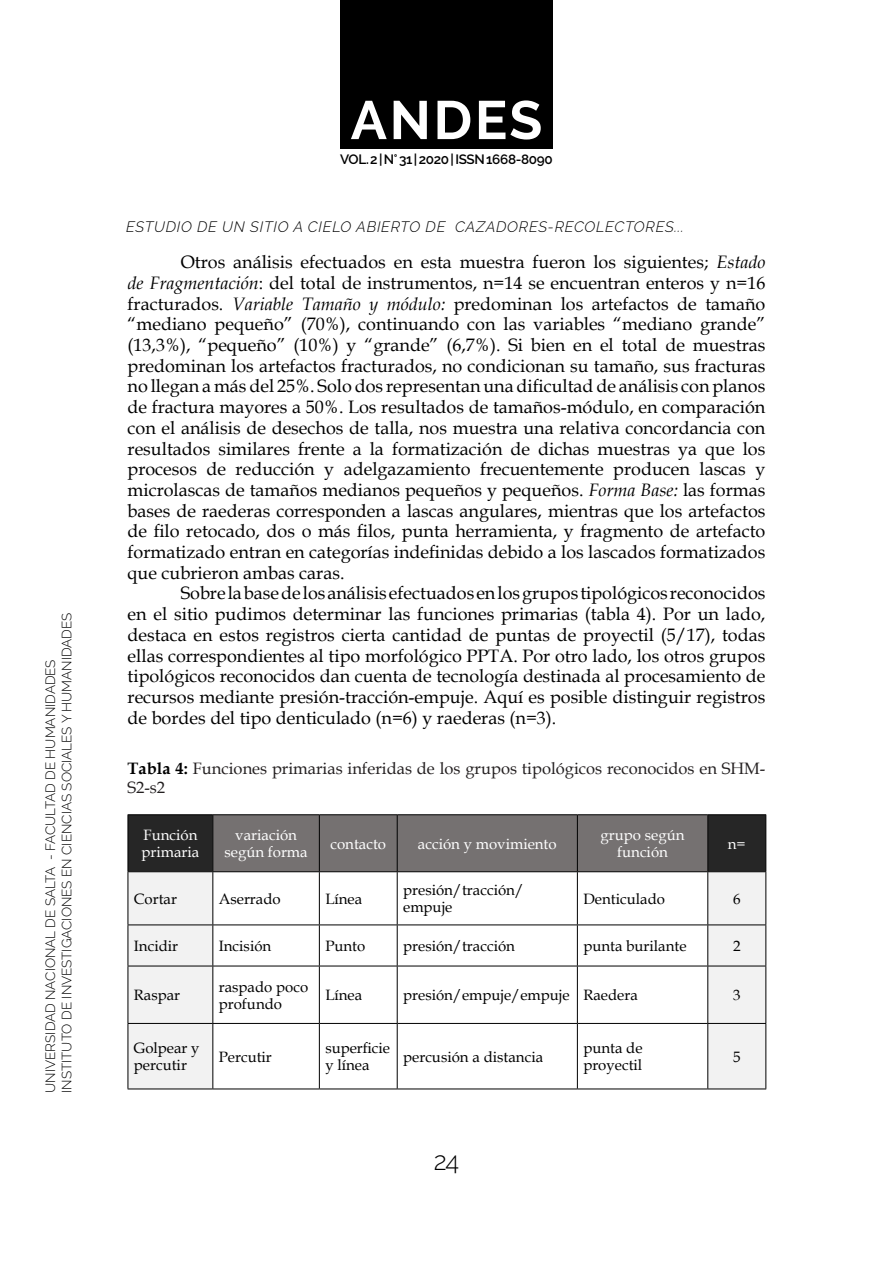
<style>
.page{position:relative;width:893px;height:1263px;background:#fff}
.page>*{position:absolute;margin:0;border:0;box-sizing:border-box;transform-origin:0 0}
.t1{font:700 54px "Raleway";letter-spacing:.05em;color:#fff}
.t2{font:300 25.5px "Raleway";color:#000}
.t3{font:18px/20.7px "Book Antiqua";color:#000;text-align:justify}
.t4{font:16.5px/18.9px "Book Antiqua";color:#231f20}
.t5{font:15px/17.2px "Book Antiqua";color:#000}
.t6{font:15px/17.2px "Book Antiqua";color:#fff;text-align:center}
.t7{font:italic 300 15px "Raleway";letter-spacing:.05em;color:#000}
.t8{font:300 13.5px/16.2px "Raleway";color:#000}
.t9{font:600 13.5px "Raleway";letter-spacing:-.025em;color:#000}
.s1{font-style:italic}
.s2{font-weight:700;color:#000}
</style>
<div class="page">
<div style="left:340px;top:0;width:213px;height:149px;background:#000"></div>
<svg style="left:129px;top:815px;width:636px;height:56px;background:#625f5f"></svg>
<svg style="left:129px;top:872px;width:636px;height:216px"></svg>
<hr style="left:128px;top:815px;width:1px;height:56px;background:#000">
<hr style="left:128px;top:872px;width:1px;height:52px;background:#000">
<hr style="left:128px;top:814px;width:85px;height:1px;background:#000">
<hr style="left:213px;top:814px;width:106px;height:1px;background:#000">
<hr style="left:319px;top:814px;width:78px;height:1px;background:#000">
<hr style="left:397px;top:814px;width:180px;height:1px;background:#000">
<hr style="left:577px;top:814px;width:131px;height:1px;background:#000">
<hr style="left:708px;top:814px;width:58px;height:1px;background:#000">
<hr style="left:128px;top:925px;width:1px;height:41px;background:#000">
<hr style="left:128px;top:966px;width:1px;height:57px;background:#000">
<hr style="left:128px;top:1024px;width:1px;height:64px;background:#000">
<hr style="left:128px;top:871px;width:85px;height:1px;background:#000">
<hr style="left:213px;top:871px;width:106px;height:1px;background:#000">
<hr style="left:319px;top:871px;width:78px;height:1px;background:#000">
<hr style="left:397px;top:871px;width:180px;height:1px;background:#000">
<hr style="left:577px;top:871px;width:131px;height:1px;background:#000">
<hr style="left:708px;top:871px;width:58px;height:1px;background:#000">
<hr style="left:128px;top:924px;width:85px;height:1px;background:#000">
<hr style="left:213px;top:924px;width:106px;height:1px;background:#000">
<hr style="left:319px;top:924px;width:78px;height:1px;background:#000">
<hr style="left:397px;top:924px;width:180px;height:1px;background:#000">
<hr style="left:577px;top:924px;width:131px;height:1px;background:#000">
<hr style="left:708px;top:924px;width:58px;height:1px;background:#000">
<hr style="left:128px;top:966px;width:85px;height:1px;background:#000">
<hr style="left:213px;top:966px;width:106px;height:1px;background:#000">
<hr style="left:319px;top:966px;width:78px;height:1px;background:#000">
<hr style="left:397px;top:966px;width:180px;height:1px;background:#000">
<hr style="left:577px;top:966px;width:131px;height:1px;background:#000">
<hr style="left:708px;top:966px;width:58px;height:1px;background:#000">
<hr style="left:128px;top:1023px;width:85px;height:1px;background:#000">
<hr style="left:213px;top:1023px;width:106px;height:1px;background:#000">
<hr style="left:319px;top:1023px;width:78px;height:1px;background:#000">
<hr style="left:397px;top:1023px;width:180px;height:1px;background:#000">
<hr style="left:577px;top:1023px;width:131px;height:1px;background:#000">
<hr style="left:708px;top:1023px;width:58px;height:1px;background:#000">
<hr style="left:128px;top:1088px;width:85px;height:1px;background:#000">
<hr style="left:213px;top:1088px;width:106px;height:1px;background:#000">
<hr style="left:319px;top:1088px;width:78px;height:1px;background:#000">
<hr style="left:397px;top:1088px;width:180px;height:1px;background:#000">
<hr style="left:577px;top:1088px;width:131px;height:1px;background:#000">
<hr style="left:708px;top:1088px;width:58px;height:1px;background:#000">
<hr style="left:212px;top:815px;width:1px;height:56px;background:#000">
<hr style="left:319px;top:815px;width:1px;height:56px;background:#000">
<hr style="left:397px;top:815px;width:1px;height:56px;background:#000">
<hr style="left:577px;top:815px;width:1px;height:56px;background:#000">
<hr style="left:707px;top:815px;width:1px;height:56px;background:#000">
<hr style="left:765px;top:815px;width:1px;height:56px;background:#000">
<hr style="left:212px;top:872px;width:1px;height:52px;background:#000">
<hr style="left:319px;top:872px;width:1px;height:52px;background:#000">
<hr style="left:397px;top:872px;width:1px;height:52px;background:#000">
<hr style="left:577px;top:872px;width:1px;height:52px;background:#000">
<hr style="left:707px;top:872px;width:1px;height:52px;background:#000">
<hr style="left:765px;top:872px;width:1px;height:52px;background:#000">
<hr style="left:212px;top:925px;width:1px;height:41px;background:#000">
<hr style="left:319px;top:925px;width:1px;height:41px;background:#000">
<hr style="left:397px;top:925px;width:1px;height:41px;background:#000">
<hr style="left:577px;top:925px;width:1px;height:41px;background:#000">
<hr style="left:707px;top:925px;width:1px;height:41px;background:#000">
<hr style="left:765px;top:925px;width:1px;height:41px;background:#000">
<hr style="left:212px;top:966px;width:1px;height:57px;background:#000">
<hr style="left:319px;top:966px;width:1px;height:57px;background:#000">
<hr style="left:397px;top:966px;width:1px;height:57px;background:#000">
<hr style="left:577px;top:966px;width:1px;height:57px;background:#000">
<hr style="left:707px;top:966px;width:1px;height:57px;background:#000">
<hr style="left:765px;top:966px;width:1px;height:57px;background:#000">
<hr style="left:212px;top:1024px;width:1px;height:64px;background:#000">
<hr style="left:319px;top:1024px;width:1px;height:64px;background:#000">
<hr style="left:397px;top:1024px;width:1px;height:64px;background:#000">
<hr style="left:577px;top:1024px;width:1px;height:64px;background:#000">
<hr style="left:707px;top:1024px;width:1px;height:64px;background:#000">
<hr style="left:765px;top:1024px;width:1px;height:64px;background:#000">
<p class="t8" style="left:42px;top:1093px;width:482px;rotate:-90deg">UNIVERSIDAD NACIONAL DE SALTA - FACULTAD DE HUMANIDADES<br>INSTITUTO DE INVESTIGACIONES EN CIENCIAS SOCIALES Y HUMANIDADES</p>
<h1 class="t1" style="left:351px;top:89px;width:193px">ANDES</h1>
<p class="t9" style="left:340px;top:152px;width:214px">VOL. 2 | N° 31 | 2020 | ISSN 1668-8090</p>
<p class="t7" style="left:126px;top:218px;width:559px">ESTUDIO DE UN SITIO A CIELO ABIERTO DE CAZADORES-RECOLECTORES...</p>
<p class="t3" style="left:128px;top:251px;width:639px;text-indent:53px">Otros análisis efectuados en esta muestra fueron los siguientes; <span class="s1">Estado de Fragmentación</span>: del total de instrumentos, n=14 se encuentran enteros y n=16 fracturados. <span class="s1">Variable Tamaño y módulo:</span> predominan los artefactos de tamaño “mediano pequeño” (70%), continuando con las variables “mediano grande” (13,3%), “pequeño” (10%) y “grande” (6,7%). Si bien en el total de muestras predominan los artefactos fracturados, no condicionan su tamaño, sus fracturas no llegan a más del 25%. Solo dos representan una dificultad de análisis con planos de fractura mayores a 50%. Los resultados de tamaños-módulo, en comparación con el análisis de desechos de talla, nos muestra una relativa concordancia con resultados similares frente a la formatización de dichas muestras ya que los procesos de reducción y adelgazamiento frecuentemente producen lascas y microlascas de tamaños medianos pequeños y pequeños. <span class="s1">Forma Base:</span> las formas bases de raederas corresponden a lascas angulares, mientras que los artefactos de filo retocado, dos o más filos, punta herramienta, y fragmento de artefacto formatizado entran en categorías indefinidas debido a los lascados formatizados que cubrieron ambas caras.</p>
<p class="t3" style="left:128px;top:583px;width:639px;text-indent:53px">Sobre la base de los análisis efectuados en los grupos tipológicos reconocidos en el sitio pudimos determinar las funciones primarias (tabla 4). Por un lado, destaca en estos registros cierta cantidad de puntas de proyectil (5/17), todas ellas correspondientes al tipo morfológico PPTA. Por otro lado, los otros grupos tipológicos reconocidos dan cuenta de tecnología destinada al procesamiento de recursos mediante presión-tracción-empuje. Aquí es posible distinguir registros de bordes del tipo denticulado (n=6) y raederas (n=3).</p>
<p class="t4" style="left:128px;top:759px;width:639px"><span class="s2">Tabla 4:</span> Funciones primarias inferidas de los grupos tipológicos reconocidos en SHM-<br>S2-s2</p>
<p class="t6" style="left:141px;top:826px;width:59px;text-align:left">Función primaria</p>
<p class="t6" style="left:224px;top:826px;width:85px">variación según forma</p>
<p class="t6" style="left:330px;top:835px;width:57px">contacto</p>
<p class="t6" style="left:418px;top:835px;width:140px">acción y movimiento</p>
<p class="t6" style="left:601px;top:826px;width:85px">grupo según función</p>
<p class="t6" style="left:728px;top:835px;width:19px">n=</p>
<p class="t5" style="left:134px;top:890px;width:45px">Cortar</p>
<p class="t5" style="left:219px;top:890px;width:63px">Aserrado</p>
<p class="t5" style="left:325px;top:890px;width:38px">Línea</p>
<p class="t5" style="left:403px;top:881px;width:122px">presión/tracción/ empuje</p>
<p class="t5" style="left:583px;top:890px;width:83px">Denticulado</p>
<p class="t5" style="left:733px;top:890px;width:9px">6</p>
<p class="t5" style="left:134px;top:937px;width:46px">Incidir</p>
<p class="t5" style="left:219px;top:937px;width:54px">Incisión</p>
<p class="t5" style="left:325px;top:937px;width:41px">Punto</p>
<p class="t5" style="left:403px;top:937px;width:113px">presión/tracción</p>
<p class="t5" style="left:583px;top:937px;width:105px">punta burilante</p>
<p class="t5" style="left:733px;top:937px;width:9px">2</p>
<p class="t5" style="left:134px;top:986px;width:48px">Raspar</p>
<p class="t5" style="left:219px;top:977px;width:91px">raspado poco profundo</p>
<p class="t5" style="left:325px;top:986px;width:38px">Línea</p>
<p class="t5" style="left:403px;top:986px;width:236px">presión/empuje/empuje Raedera</p>
<p class="t5" style="left:733px;top:986px;width:9px">3</p>
<p class="t5" style="left:134px;top:1039px;width:67px">Golpear y percutir</p>
<p class="t5" style="left:219px;top:1047px;width:55px">Percutir</p>
<p class="t5" style="left:325px;top:1039px;width:66px">superficie y línea</p>
<p class="t5" style="left:403px;top:1047px;width:142px">percusión a distancia</p>
<p class="t5" style="left:583px;top:1039px;width:61px">punta de proyectil</p>
<p class="t5" style="left:733px;top:1047px;width:9px">5</p>
<h2 class="t2" style="left:434px;top:1146px;width:27px">24</h2>
</div>
